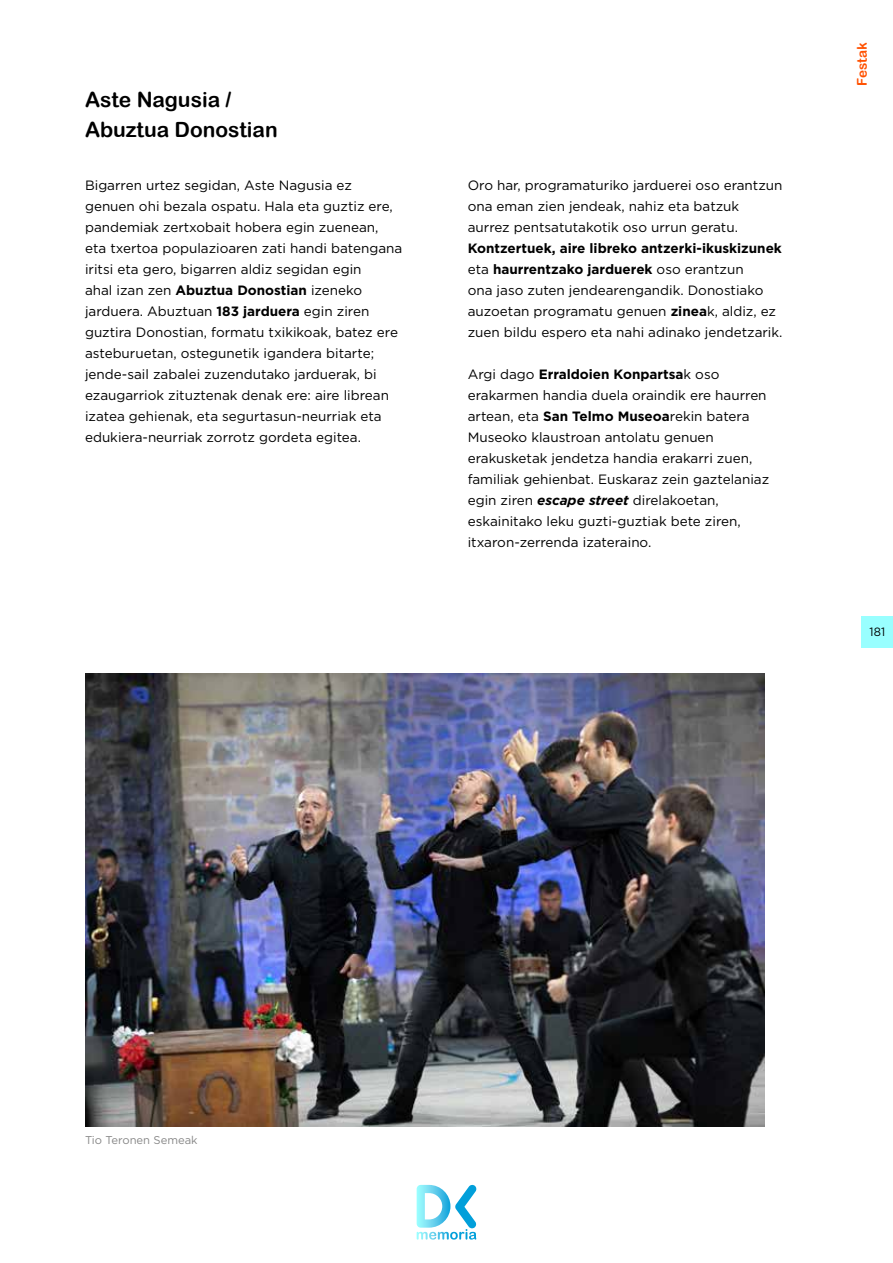
<style>
.page{position:relative;width:893px;height:1263px;background:#fff}
.page>*{position:absolute;margin:0;border:0;box-sizing:border-box;transform-origin:0 0}
.t1{font:21px/30px "Arial Rounded MT Bold";color:#000}
.t2{font:13.5px/21px "Gotham";color:#000}
.t3{font:13.5px "Arial Rounded MT Bold";color:#ff5100}
.t4{font:12px "Gotham";color:#000;scale:.96 1}
.t5{font:11.25px "Gotham";color:#878787}
.s1{font-weight:700}
.s2{font-weight:700;font-style:italic}
</style>
<div class="page">
<div style="left:862px;top:616px;width:31px;height:31px;background:#9ff"></div>
<svg style="left:417px;top:1184px;width:60px;height:55px"></svg>
<img style="left:85px;top:673px;width:680px;height:453px">
<h1 class="t1" style="left:85px;top:84px;width:194px">Aste Nagusia /<br>Abuztua Donostian</h1>
<p class="t2" style="left:85px;top:174px;width:319px">Bigarren urtez segidan, Aste Nagusia ez genuen ohi bezala ospatu. Hala eta guztiz ere, pandemiak zertxobait hobera egin zuenean, eta txertoa populazioaren zati handi batengana iritsi eta gero, bigarren aldiz segidan egin<br>ahal izan zen <span class="s1">Abuztua Donostian</span> izeneko jarduera. Abuztuan <span class="s1">183 jarduera</span> egin ziren guztira Donostian, formatu txikikoak, batez ere asteburuetan, ostegunetik igandera bitarte; jende-sail zabalei zuzendutako jarduerak, bi ezaugarriok zituztenak denak ere: aire librean izatea gehienak, eta segurtasun-neurriak eta edukiera-neurriak zorrotz gordeta egitea.</p>
<p class="t2" style="left:468px;top:175px;width:316px">Oro har, programaturiko jarduerei oso erantzun ona eman zien jendeak, nahiz eta batzuk aurrez pentsatutakotik oso urrun geratu.</p>
<p class="t2" style="left:468px;top:238px;width:316px"><span class="s1">Kontzertuek, aire libreko antzerki-ikuskizunek </span>eta <span class="s1">haurrentzako jarduerek</span> oso erantzun<br>ona jaso zuten jendearengandik. Donostiako auzoetan programatu genuen <span class="s1">zinea</span>k, aldiz, ez zuen bildu espero eta nahi adinako jendetzarik.</p>
<p class="t2" style="left:468px;top:364px;width:303px">Argi dago <span class="s1">Erraldoien Konpartsa</span>k oso erakarmen handia duela oraindik ere haurren artean, eta <span class="s1">San Telmo Museoa</span>rekin batera Museoko klaustroan antolatu genuen erakusketak jendetza handia erakarri zuen, familiak gehienbat. Euskaraz zein gaztelaniaz egin ziren <span class="s2">escape street</span> direlakoetan, eskainitako leku guzti-guztiak bete ziren, itxaron-zerrenda izateraino.</p>
<p class="t3" style="left:854px;top:86px;width:45px;rotate:-90deg">Festak</p>
<p class="t4" style="left:870px;top:624px;width:18px">181</p>
<p class="t5" style="left:85px;top:1133px;width:114px">Tio Teronen Semeak</p>
</div>
